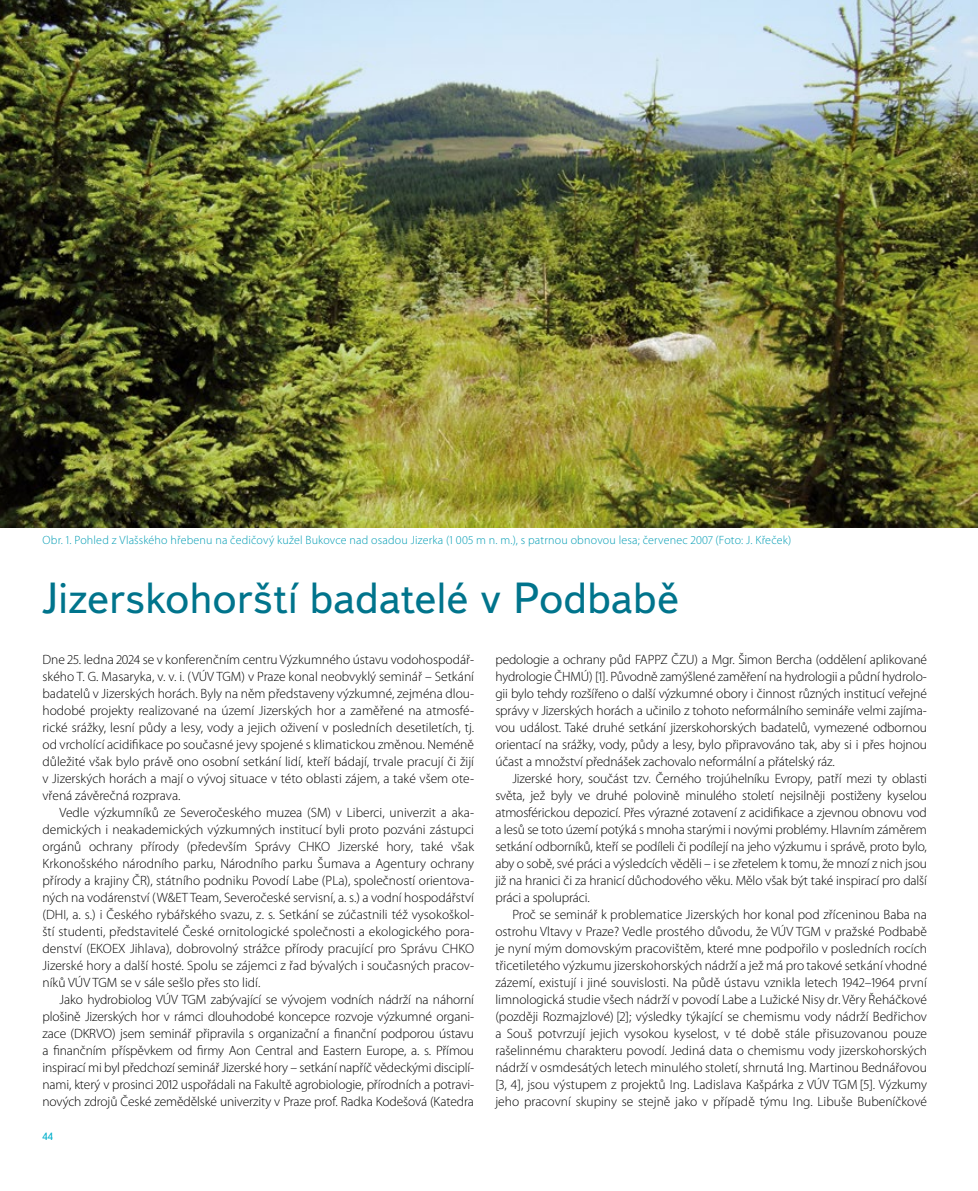
<style>
.page{position:relative;width:978px;height:1191px;background:#fff}
.page>*{position:absolute;margin:0;border:0;box-sizing:border-box;transform-origin:0 0}
.t1{font:43.5px "Textbook New";letter-spacing:.01em;color:#00748c}
.t2{font:300 13.5px/17px "Myriad Pro";letter-spacing:-.005em;color:#000;text-align:justify}
.t3{font:300 12px "Myriad Pro";letter-spacing:.015em;color:#009cb4}
.t4{font:10.5px "Textbook New";color:#00afcb}
</style>
<div class="page">
<img style="left:0;top:0;width:978px;height:527px">
<p class="t3" style="left:43px;top:533px;width:750px">Obr. 1. Pohled z Vlašského hřebenu na čedičový kužel Bukovce nad osadou Jizerka (1 005 m n. m.), s patrnou obnovou lesa; červenec 2007 (Foto: J. Křeček)</p>
<h1 class="t1" style="left:43px;top:571px;width:638px">Jizerskohorští badatelé v Podbabě</h1>
<p class="t2" style="left:43px;top:650px;width:433px">Dne 25. ledna 2024 se v konferenčním centru Výzkumného ústavu vodohospodář&shy;ského T. G. Masaryka, v. v. i. (VÚV TGM) v Praze konal neobvyklý seminář – Setkání badatelů v Jizerských horách. Byly na něm představeny výzkumné, zejména dlou&shy;hodobé projekty realizované na území Jizerských hor a zaměřené na atmosfé&shy;rické srážky, lesní půdy a lesy, vody a jejich oživení v posledních desetiletích, tj. od vrcholící acidifikace po současné jevy spojené s klimatickou změnou. Neméně důležité však bylo právě ono osobní setkání lidí, kteří bádají, trvale pracují či žijí v Jizerských horách a mají o vývoj situace v této oblasti zájem, a také všem ote&shy;vřená závěrečná rozprava.</p>
<p class="t2" style="left:43px;top:803px;width:433px;text-indent:17px">Vedle výzkumníků ze Severočeského muzea (SM) v Liberci, univerzit a aka&shy;demických i neakademických výzkumných institucí byli proto pozváni zástupci orgánů ochrany přírody (především Správy CHKO Jizerské hory, také však Krkonošského národního parku, Národního parku Šumava a Agentury ochrany přírody a krajiny ČR), státního podniku Povodí Labe (PLa), společností orientova&shy;ných na vodárenství (W&amp;ET Team, Severočeské servisní, a. s.) a vodní hospodářství (DHI, a. s.) i Českého rybářského svazu, z. s. Setkání se zúčastnili též vysokoškol&shy;ští studenti, představitelé České ornitologické společnosti a ekologického pora&shy;denství (EKOEX Jihlava), dobrovolný strážce přírody pracující pro Správu CHKO Jizerské hory a další hosté. Spolu se zájemci z řad bývalých i současných pracov&shy;níků VÚV TGM se v sále sešlo přes sto lidí.</p>
<p class="t2" style="left:43px;top:990px;width:433px;text-indent:17px">Jako hydrobiolog VÚV TGM zabývající se vývojem vodních nádrží na náhorní plošině Jizerských hor v rámci dlouhodobé koncepce rozvoje výzkumné organi&shy;zace (DKRVO) jsem seminář připravila s organizační a finanční podporou ústavu a finančním příspěvkem od firmy Aon Central and Eastern Europe, a. s. Přímou inspirací mi byl předchozí seminář Jizerské hory – setkání napříč vědeckými disciplí&shy;nami, který v prosinci 2012 uspořádali na Fakultě agrobiologie, přírodních a potravi&shy;nových zdrojů České zemědělské univerzity v Praze prof. Radka Kodešová (Katedra</p>
<p class="t4" style="left:42px;top:1130px;width:12px">44</p>
<p class="t2" style="left:495px;top:650px;width:433px">pedologie a ochrany půd FAPPZ ČZU) a Mgr. Šimon Bercha (oddělení aplikované hydrologie ČHMÚ) [1]. Původně zamýšlené zaměření na hydrologii a půdní hydrolo&shy;gii bylo tehdy rozšířeno o další výzkumné obory i činnost různých institucí veřejné správy v Jizerských horách a učinilo z tohoto neformálního semináře velmi zajíma&shy;vou událost. Také druhé setkání jizerskohorských badatelů, vymezené odbornou orientací na srážky, vody, půdy a lesy, bylo připravováno tak, aby si i přes hojnou účast a množství přednášek zachovalo neformální a přátelský ráz.</p>
<p class="t2" style="left:495px;top:769px;width:433px;text-indent:17px">Jizerské hory, součást tzv. Černého trojúhelníku Evropy, patří mezi ty oblasti světa, jež byly ve druhé polovině minulého století nejsilněji postiženy kyselou atmosférickou depozicí. Přes výrazné zotavení z acidifikace a zjevnou obnovu vod a lesů se toto území potýká s mnoha starými i novými problémy. Hlavním záměrem setkání odborníků, kteří se podíleli či podílejí na jeho výzkumu i správě, proto bylo, aby o sobě, své práci a výsledcích věděli – i se zřetelem k tomu, že mnozí z nich jsou již na hranici či za hranicí důchodového věku. Mělo však být také inspirací pro další práci a spolupráci.</p>
<p class="t2" style="left:495px;top:905px;width:433px;text-indent:17px">Proč se seminář k problematice Jizerských hor konal pod zříceninou Baba na ostrohu Vltavy v Praze? Vedle prostého důvodu, že VÚV TGM v pražské Podbabě je nyní mým domovským pracovištěm, které mne podpořilo v posledních rocích třicetiletého výzkumu jizerskohorských nádrží a jež má pro takové setkání vhodné zázemí, existují i jiné souvislosti. Na půdě ústavu vznikla letech 1942–1964 první limnologická studie všech nádrží v povodí Labe a Lužické Nisy dr. Věry Řeháčkové (později Rozmajzlové) [2]; výsledky týkající se chemismu vody nádrží Bedřichov a Souš potvrzují jejich vysokou kyselost, v té době stále přisuzovanou pouze rašelinnému charakteru povodí. Jediná data o chemismu vody jizerskohorských nádrží v osmdesátých letech minulého století, shrnutá Ing. Martinou Bednářovou [3, 4], jsou výstupem z projektů Ing. Ladislava Kašpárka z VÚV TGM [5]. Výzkumy jeho pracovní skupiny se stejně jako v případě týmu Ing. Libuše Bubeníčkové</p>
</div>
